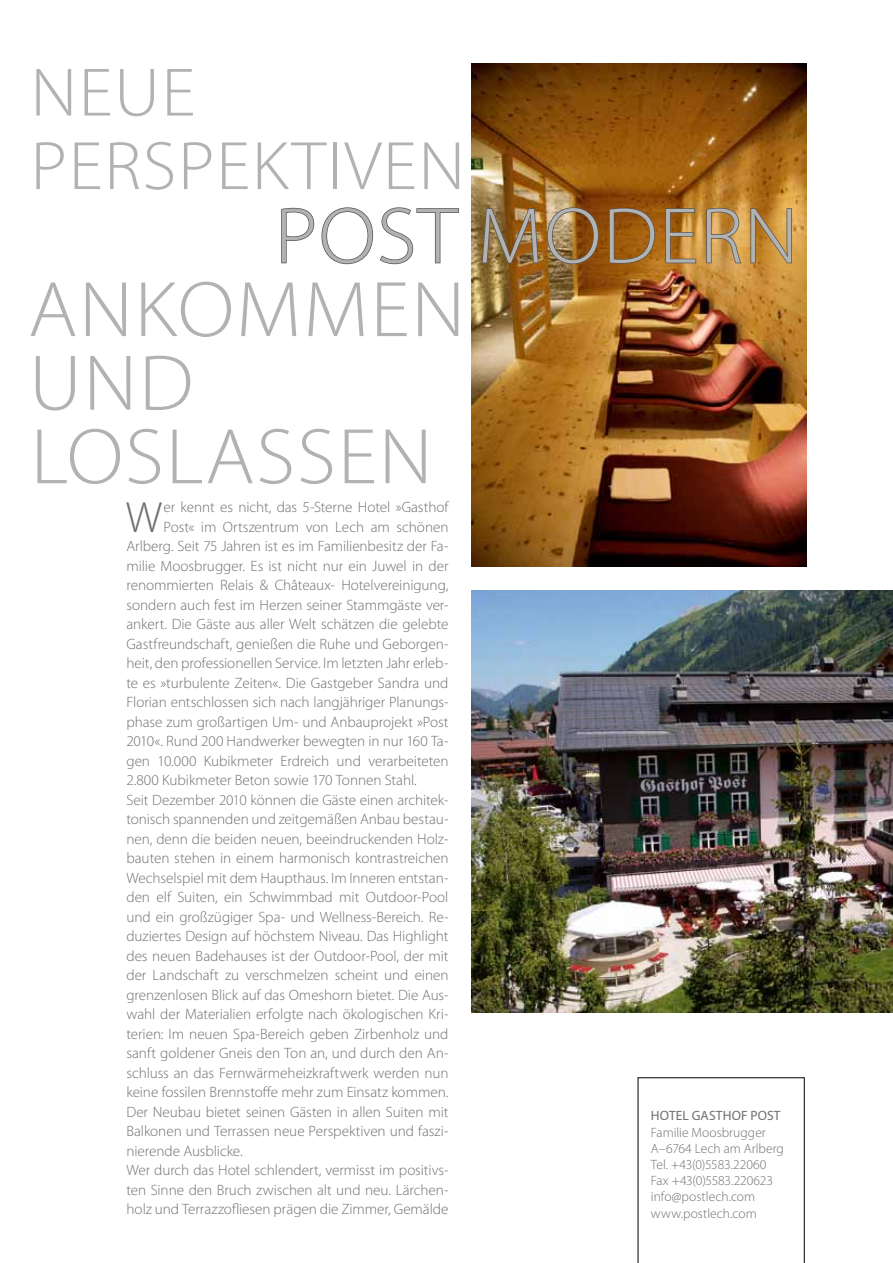
<style>
.page{position:relative;width:893px;height:1263px;background:#fff}
.page>*{position:absolute;margin:0;border:0;box-sizing:border-box;transform-origin:0 0}
.t1{font:300 79.5px/73.5px "Myriad Pro";color:#b3b2b2;scale:1.06 1}
.t2{font:300 69px/73.5px "Myriad Pro";color:#b3b2b2;scale:1.06 1}
.t3{font:300 43.95px "Myriad Pro";color:#706f6f}
.t4{font:300 15px "Myriad Pro";letter-spacing:-.005em;color:#706f6f}
.t5{font:300 13.5px/16.2px "Myriad Pro";color:#706f6f}
.t6{font:13.5px "Myriad Pro";letter-spacing:.01em;color:#706f6f}
</style>
<div class="page">
<img style="left:472px;top:64px;width:335px;height:502px">
<img style="left:472px;top:590px;width:421px;height:423px">
<svg style="left:281px;top:207px;width:34px;height:57px"></svg>
<svg style="left:321px;top:207px;width:138px;height:58px"></svg>
<svg style="left:481px;top:207px;width:58px;height:57px;background:#866638"></svg>
<svg style="left:546px;top:207px;width:53px;height:58px;background:#936c3e"></svg>
<svg style="left:608px;top:207px;width:48px;height:57px;background:#905918"></svg>
<svg style="left:664px;top:207px;width:33px;height:57px;background:#a47434"></svg>
<svg style="left:705px;top:207px;width:38px;height:57px;background:#b68c4c"></svg>
<svg style="left:750px;top:207px;width:43px;height:58px;background:#b3843e"></svg>
<svg style="left:638px;top:1077px;width:166px;height:186px"></svg>
<h2 class="t2" style="left:30px;top:55px;width:81px">Neue<br>Perspektiven</h2>
<h1 class="t1" style="left:275px;top:199px;width:86px">Post</h1>
<h1 class="t1" style="left:477px;top:199px;width:50px">modern</h1>
<h1 class="t1" style="left:28px;top:272px;width:100px">Ankommen und<br>Loslassen</h1>
<h3 class="t3" style="left:126px;top:491px;width:38px">W</h3>
<p class="t4" style="left:163px;top:498px;width:287px">er kennt es nicht, das 5-Sterne Hotel »Gasthof</p>
<p class="t4" style="left:163px;top:518px;width:287px">Post« im Ortszentrum von Lech am schönen</p>
<p class="t4" style="left:126px;top:537px;width:324px">Arlberg. Seit 75 Jahren ist es im Familienbesitz der Fa-</p>
<p class="t4" style="left:126px;top:557px;width:324px">milie Moosbrugger. Es ist nicht nur ein Juwel in der</p>
<p class="t4" style="left:126px;top:576px;width:324px">renommierten Relais &amp; Châteaux- Hotelvereinigung,</p>
<p class="t4" style="left:126px;top:596px;width:324px">sondern auch fest im Herzen seiner Stammgäste ver-</p>
<p class="t4" style="left:126px;top:615px;width:323px">ankert. Die Gäste aus aller Welt schätzen die gelebte</p>
<p class="t4" style="left:126px;top:635px;width:324px">Gastfreundschaft, genießen die Ruhe und Geborgen-</p>
<p class="t4" style="left:126px;top:654px;width:324px">heit, den professionellen Service. Im letzten Jahr erleb-</p>
<p class="t4" style="left:126px;top:674px;width:324px">te es »turbulente Zeiten«. Die Gastgeber Sandra und</p>
<p class="t4" style="left:126px;top:693px;width:324px">Florian entschlossen sich nach langjähriger Planungs-</p>
<p class="t4" style="left:126px;top:713px;width:324px">phase zum großartigen Um- und Anbauprojekt »Post</p>
<p class="t4" style="left:126px;top:732px;width:324px">2010«. Rund 200 Handwerker bewegten in nur 160 Ta-</p>
<p class="t4" style="left:126px;top:752px;width:324px">gen 10.000 Kubikmeter Erdreich und verarbeiteten</p>
<p class="t4" style="left:126px;top:771px;width:292px">2.800 Kubikmeter Beton sowie 170 Tonnen Stahl.</p>
<p class="t4" style="left:126px;top:791px;width:324px">Seit Dezember 2010 können die Gäste einen architek-</p>
<p class="t4" style="left:126px;top:810px;width:324px">tonisch spannenden und zeitgemäßen Anbau bestau-</p>
<p class="t4" style="left:126px;top:830px;width:324px">nen, denn die beiden neuen, beeindruckenden Holz-</p>
<p class="t4" style="left:126px;top:849px;width:324px">bauten stehen in einem harmonisch kontrastreichen</p>
<p class="t4" style="left:126px;top:869px;width:324px">Wechselspiel mit dem Haupthaus. Im Inneren entstan-</p>
<p class="t4" style="left:126px;top:888px;width:324px">den elf Suiten, ein Schwimmbad mit Outdoor-Pool</p>
<p class="t4" style="left:126px;top:908px;width:324px">und ein großzügiger Spa- und Wellness-Bereich. Re-</p>
<p class="t4" style="left:126px;top:927px;width:324px">duziertes Design auf höchstem Niveau. Das Highlight</p>
<p class="t4" style="left:126px;top:947px;width:324px">des neuen Badehauses ist der Outdoor-Pool, der mit</p>
<p class="t4" style="left:126px;top:966px;width:324px">der Landschaft zu verschmelzen scheint und einen</p>
<p class="t4" style="left:126px;top:986px;width:324px">grenzenlosen Blick auf das Omeshorn bietet. Die Aus-</p>
<p class="t4" style="left:126px;top:1005px;width:324px">wahl der Materialien erfolgte nach ökologischen Kri-</p>
<p class="t4" style="left:126px;top:1025px;width:324px">terien: Im neuen Spa-Bereich geben Zirbenholz und</p>
<p class="t4" style="left:126px;top:1044px;width:324px">sanft goldener Gneis den Ton an, und durch den An-</p>
<p class="t4" style="left:126px;top:1064px;width:324px">schluss an das Fernwärmeheizkraftwerk werden nun</p>
<p class="t4" style="left:126px;top:1083px;width:324px">keine fossilen Brennstoffe mehr zum Einsatz kommen.</p>
<p class="t4" style="left:126px;top:1103px;width:324px">Der Neubau bietet seinen Gästen in allen Suiten mit</p>
<p class="t4" style="left:126px;top:1122px;width:324px">Balkonen und Terrassen neue Perspektiven und faszi-</p>
<p class="t4" style="left:126px;top:1142px;width:118px">nierende Ausblicke.</p>
<p class="t4" style="left:126px;top:1161px;width:324px">Wer durch das Hotel schlendert, vermisst im positivs-</p>
<p class="t4" style="left:126px;top:1181px;width:324px">ten Sinne den Bruch zwischen alt und neu. Lärchen-</p>
<p class="t4" style="left:126px;top:1200px;width:324px">holz und Terrazzofliesen prägen die Zimmer, Gemälde</p>
<p class="t6" style="left:651px;top:1107px;width:131px">HOTEL GASTHOF POST</p>
<p class="t5" style="left:651px;top:1124px;width:134px">Familie Moosbrugger<br>A–6764 Lech am Arlberg<br>Tel. +43(0)5583.22060<br>Fax +43(0)5583.220623 info@postlech.com www.postlech.com</p>
</div>
